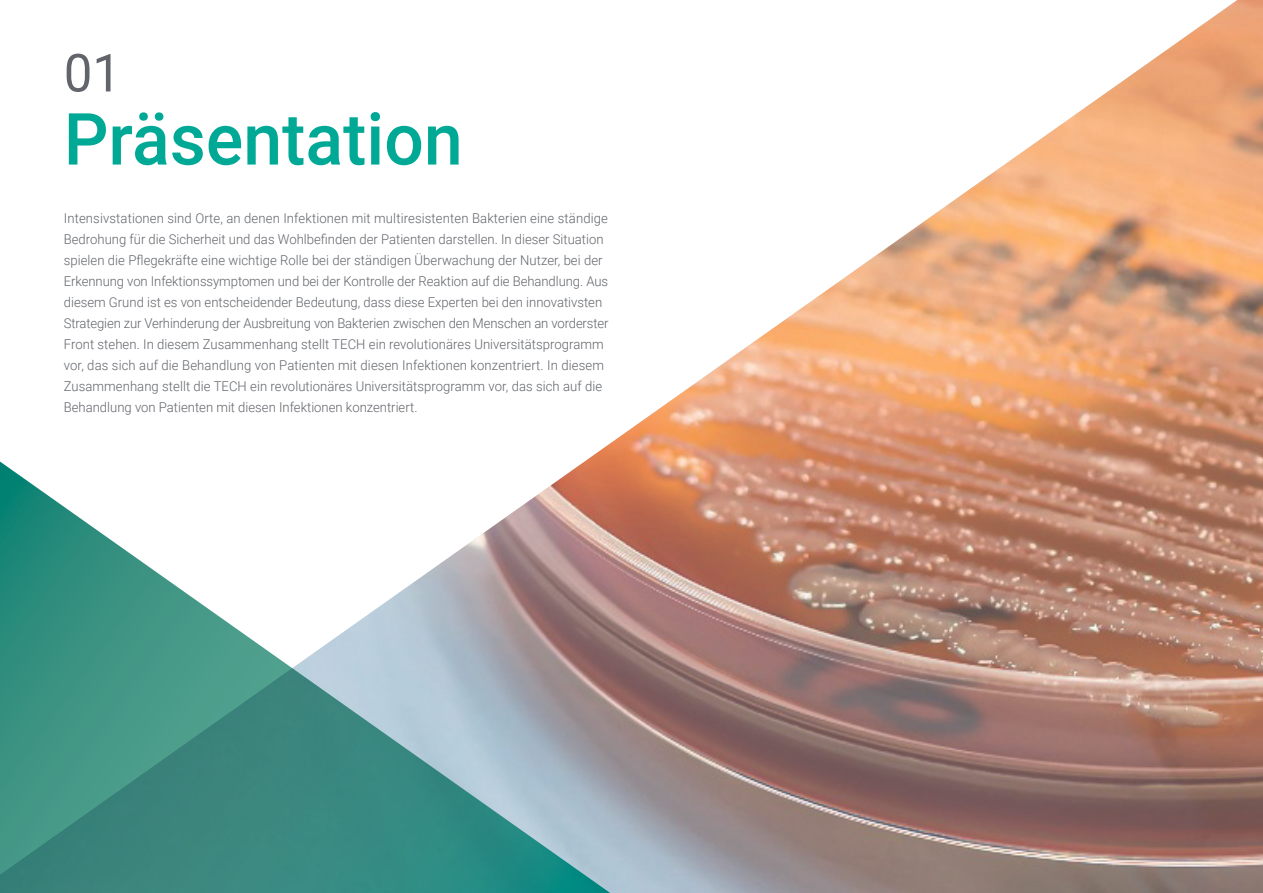
<style>
.page{position:relative;width:1263px;height:893px;background:#fff}
.page>*{position:absolute;margin:0;border:0;box-sizing:border-box;transform-origin:0 0}
.t1{font:500 72px "Roboto";color:#00a996}
.t2{font:52.5px "Roboto";color:#61646a}
.t3{font:300 13.5px/21px "Roboto";color:#61646a}
</style>
<div class="page">
<img style="left:606px;top:0;width:657px;height:893px">
<svg style="left:0;top:446px;width:640px;height:447px"></svg>
<h2 class="t2" style="left:64px;top:36px;width:59px">01</h2>
<h1 class="t1" style="left:64px;top:89px;width:400px">Präsentation</h1>
<p class="t3" style="left:64px;top:207px;width:546px">Intensivstationen sind Orte, an denen Infektionen mit multiresistenten Bakterien eine ständige Bedrohung für die Sicherheit und das Wohlbefinden der Patienten darstellen. In dieser Situation spielen die Pflegekräfte eine wichtige Rolle bei der ständigen Überwachung der Nutzer, bei der Erkennung von Infektionssymptomen und bei der Kontrolle der Reaktion auf die Behandlung. Aus diesem Grund ist es von entscheidender Bedeutung, dass diese Experten bei den innovativsten Strategien zur Verhinderung der Ausbreitung von Bakterien zwischen den Menschen an vorderster Front stehen. In diesem Zusammenhang stellt TECH ein revolutionäres Universitätsprogramm vor, das sich auf die Behandlung von Patienten mit diesen Infektionen konzentriert. In diesem Zusammenhang stellt die TECH ein revolutionäres Universitätsprogramm vor, das sich auf die Behandlung von Patienten mit diesen Infektionen konzentriert.</p>
</div>
